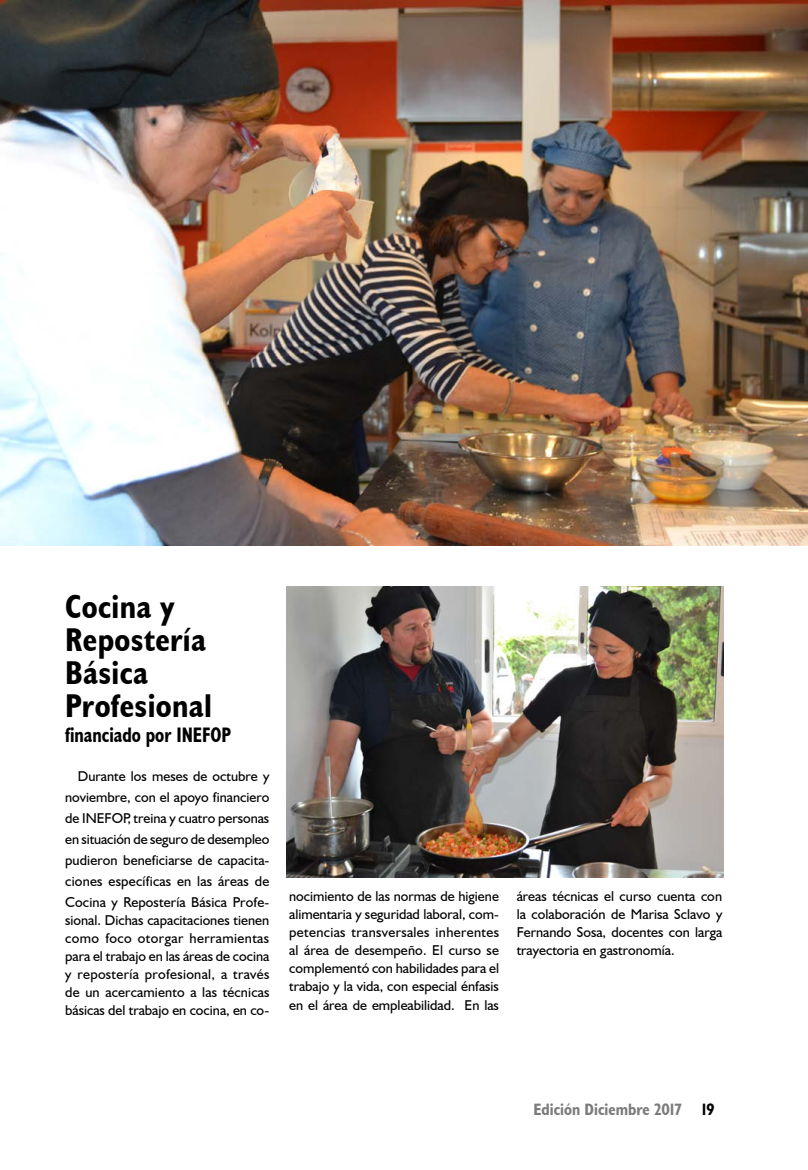
<style>
.page{position:relative;width:808px;height:1170px;background:#fff}
.page>*{position:absolute;margin:0;border:0;box-sizing:border-box;transform-origin:0 0}
.t1{font:700 condensed 33px/33px "Humanist 521 BT";letter-spacing:.01em;color:#000}
.t2{font:700 condensed 21px "Humanist 521 BT";color:#000;scale:.9 1}
.t3{font:700 condensed 16.5px "Humanist 521 BT";color:#7c7b7b}
.t4{font:14.25px/18px "Humanist 521 BT";color:#000;text-align:justify}
.s1{color:#000}
</style>
<div class="page">
<img style="left:1px;top:1px;width:807px;height:545px">
<img style="left:287px;top:586px;width:436px;height:291px">
<h1 class="t1" style="left:65px;top:589px;width:148px">Cocina y<br>Repostería<br>Básica<br>Profesional</h1>
<h2 class="t2" style="left:65px;top:721px;width:186px">financiado por INEFOP</h2>
<p class="t4" style="left:65px;top:765px;width:206px;line-height:21px;text-indent:13px">Durante los meses de octubre y noviembre, con el apoyo financiero de INEFOP, treina y cuatro personas en situación de seguro de desempleo pudieron beneficiarse de capacita&shy;ciones específicas en las áreas de Cocina y Repostería Básica Profe-</p>
<p class="t4" style="left:65px;top:911px;width:206px">sional. Dichas capacitaciones tienen como foco otorgar herramientas para el trabajo en las áreas de cocina y repostería profesional, a través de un acercamiento a las técnicas básicas del trabajo en cocina, en co-</p>
<p class="t4" style="left:289px;top:887px;width:211px">nocimiento de las normas de higiene alimentaria y seguridad laboral, com&shy;petencias transversales inherentes al área de desempeño. El curso se complementó con habilidades para el trabajo y la vida, con especial énfasis en el área de empleabilidad. En las</p>
<p class="t4" style="left:517px;top:887px;width:207px">áreas técnicas el curso cuenta con la colaboración de Marisa Sclavo y Fernando Sosa, docentes con larga trayectoria en gastronomía.</p>
<p class="t3" style="left:533px;top:1099px;width:183px">Edición Diciembre 2017 <span class="s1">19</span></p>
</div>
